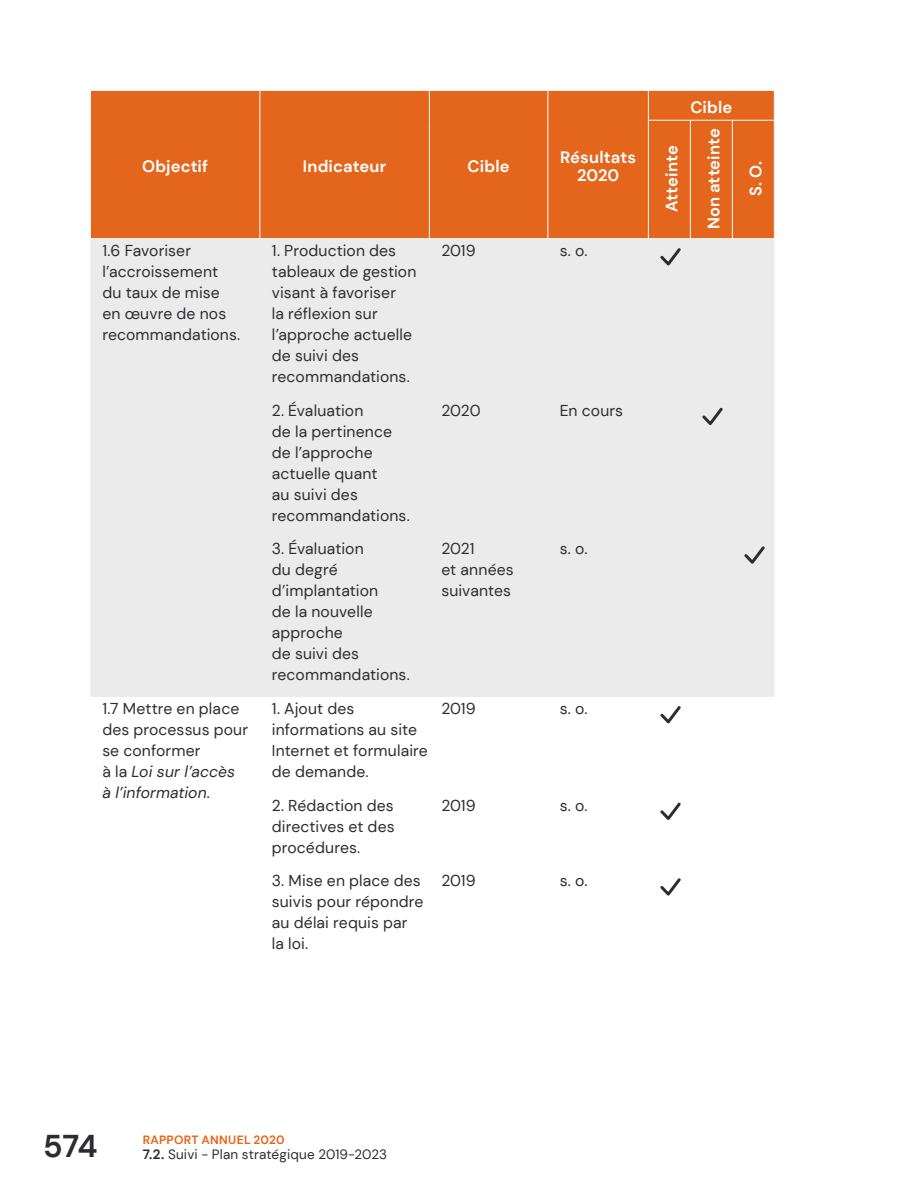
<style>
.page{position:relative;width:918px;height:1188px;background:#fff}
.page>*{position:absolute;margin:0;border:0;box-sizing:border-box;transform-origin:0 0}
.t1{font:700 31.5px "DM Sans";color:#2e2c30}
.t2{font:700 16.5px/18px "DM Sans";letter-spacing:.005em;color:#fff;text-align:center}
.t3{font:15.75px/21px "DM Sans";letter-spacing:.005em;color:#2e2c30}
.t4{font:13.5px "DM Sans";letter-spacing:.01em;color:#2e2c30}
.t5{font:700 12px "DM Sans";letter-spacing:.02em;color:#e4661d}
.s1{font-style:italic}
.s2{font-weight:700}
</style>
<div class="page">
<div style="left:91px;top:91px;width:683px;height:147px;background:#e4661d"></div>
<div style="left:90px;top:239px;width:684px;height:458px;background:#ecebec"></div>
<hr style="left:648px;top:120px;width:42px;height:1px;background:#fff">
<hr style="left:690px;top:120px;width:42px;height:1px;background:#fff">
<hr style="left:690px;top:121px;width:1px;height:117px;background:#fff">
<hr style="left:732px;top:120px;width:43px;height:1px;background:#fff">
<hr style="left:732px;top:121px;width:1px;height:117px;background:#fff">
<svg style="left:774px;top:91px;width:1px;height:29px"></svg>
<svg style="left:90px;top:91px;width:1px;height:29px"></svg>
<svg style="left:260px;top:91px;width:1px;height:29px"></svg>
<hr style="left:260px;top:120px;width:1px;height:118px;background:#fff">
<svg style="left:429px;top:91px;width:1px;height:29px"></svg>
<hr style="left:429px;top:120px;width:1px;height:118px;background:#fff">
<svg style="left:548px;top:91px;width:1px;height:29px"></svg>
<svg style="left:648px;top:91px;width:1px;height:29px"></svg>
<hr style="left:548px;top:120px;width:1px;height:118px;background:#fff">
<hr style="left:648px;top:121px;width:1px;height:117px;background:#fff">
<svg style="left:658px;top:245px;width:25px;height:24px"></svg>
<svg style="left:700px;top:405px;width:25px;height:23px"></svg>
<svg style="left:742px;top:544px;width:25px;height:23px"></svg>
<svg style="left:660px;top:706px;width:21px;height:18px"></svg>
<svg style="left:660px;top:802px;width:21px;height:18px"></svg>
<svg style="left:660px;top:878px;width:21px;height:18px"></svg>
<p class="t2" style="left:142px;top:157px;width:68px">Objectif</p>
<p class="t2" style="left:303px;top:157px;width:85px">Indicateur</p>
<p class="t2" style="left:468px;top:157px;width:44px">Cible</p>
<p class="t2" style="left:560px;top:148px;width:77px">Résultats<br>2020</p>
<p class="t3" style="left:102px;top:240px;width:139px">1.6 Favoriser l’accroissement du taux de mise en œuvre de nos recommandations.</p>
<p class="t3" style="left:272px;top:240px;width:146px">1. Production des tableaux de gestion visant à favoriser<br>la réflexion sur l’approche actuelle de suivi des recommandations.</p>
<p class="t3" style="left:441px;top:240px;width:36px">2019</p>
<p class="t3" style="left:560px;top:240px;width:29px">s. o.</p>
<p class="t3" style="left:272px;top:400px;width:139px">2. Évaluation<br>de la pertinence de l’approche actuelle quant<br>au suivi des recommandations.</p>
<p class="t3" style="left:441px;top:400px;width:41px">2020</p>
<p class="t3" style="left:560px;top:400px;width:65px">En cours</p>
<p class="t3" style="left:272px;top:538px;width:139px">3. Évaluation<br>du degré d’implantation<br>de la nouvelle approche<br>de suivi des recommandations.</p>
<p class="t3" style="left:441px;top:538px;width:74px">2021<br>et années suivantes</p>
<p class="t3" style="left:560px;top:538px;width:29px">s. o.</p>
<p class="t3" style="left:102px;top:698px;width:147px">1.7 Mettre en place des processus pour se conformer<br>à la <span class="s1">Loi sur l’accès<br>à l’information</span>.</p>
<p class="t3" style="left:272px;top:698px;width:158px">1. Ajout des informations au site<br>Internet et formulaire de demande.</p>
<p class="t3" style="left:441px;top:698px;width:36px">2019</p>
<p class="t3" style="left:560px;top:698px;width:29px">s. o.</p>
<p class="t3" style="left:272px;top:795px;width:124px;text-align:justify">2. Rédaction des directives et des procédures.</p>
<p class="t3" style="left:441px;top:795px;width:36px">2019</p>
<p class="t3" style="left:560px;top:795px;width:29px">s. o.</p>
<p class="t3" style="left:272px;top:870px;width:153px">3. Mise en place des suivis pour répondre au délai requis par la loi.</p>
<p class="t3" style="left:441px;top:870px;width:36px">2019</p>
<p class="t3" style="left:560px;top:870px;width:29px">s. o.</p>
<p class="t2" style="left:663px;top:212px;width:68px;rotate:-90deg">Atteinte</p>
<p class="t2" style="left:690px;top:98px;width:44px">Cible</p>
<p class="t2" style="left:705px;top:229px;width:103px;rotate:-90deg">Non atteinte</p>
<p class="t2" style="left:747px;top:196px;width:36px;rotate:-90deg">S. O.</p>
<h1 class="t1" style="left:43px;top:1126px;width:56px">574</h1>
<p class="t5" style="left:143px;top:1132px;width:143px">RAPPORT ANNUEL 2020</p>
<p class="t4" style="left:143px;top:1146px;width:246px"><span class="s2">7.2.</span> Suivi - Plan stratégique 2019-2023</p>
</div>
